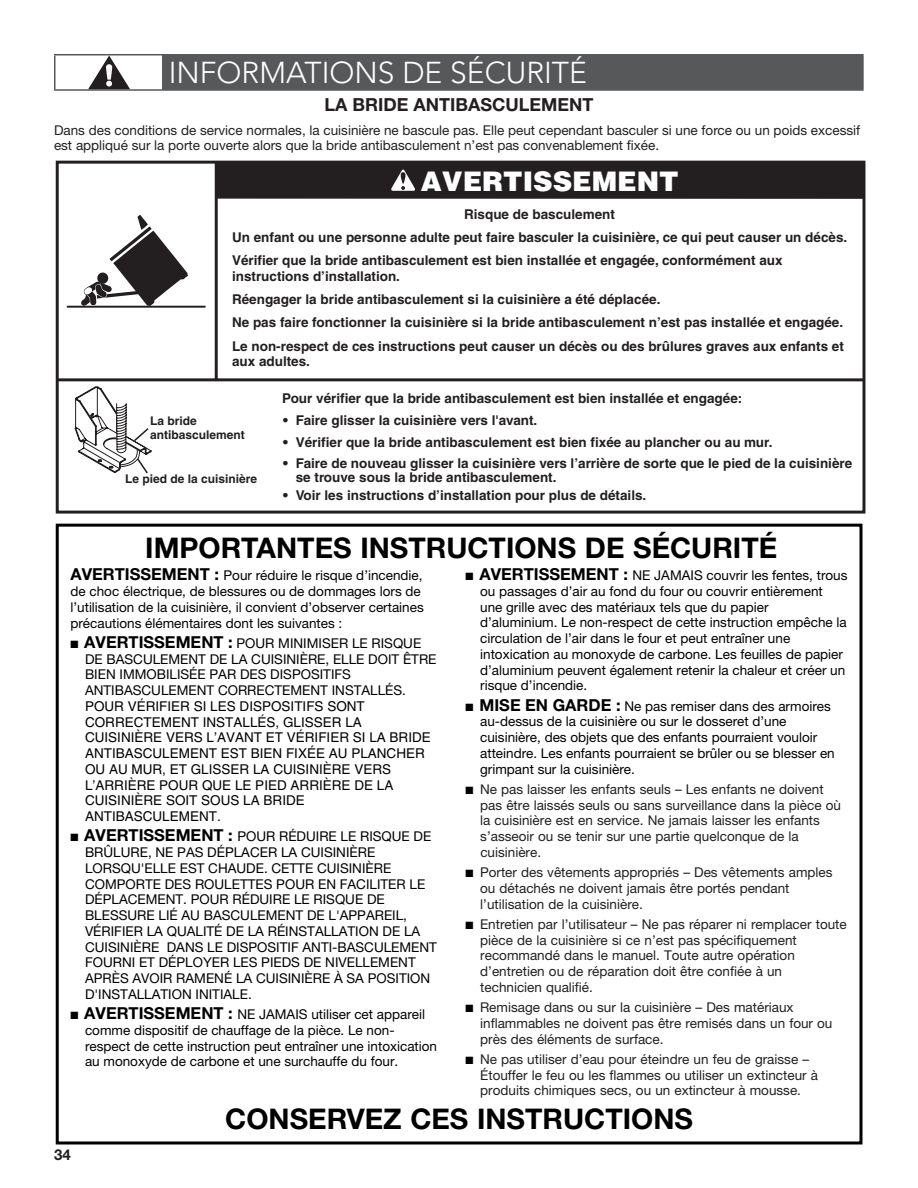
<style>
.page{position:relative;width:918px;height:1188px;background:#fff}
.page>*{position:absolute;margin:0;border:0;box-sizing:border-box;transform-origin:0 0}
.Heading_1_Left{font:300 30px "Avenir LT Std";color:#fff}
.t1{font:700 28.5px "Helvetica Neue";color:#000}
.t2{font:900 27px "Helvetica";color:#fff}
.t3{font:700 18px "Helvetica Neue LT Std";color:#231f20}
.t4{font:700 15px "Helvetica Neue LT Std";color:#231f20}
.t5{font:13.5px/15.8px "Helvetica Neue";color:#000}
.t6{font:13.5px/15.8px "Helvetica Neue";color:#231f20}
.t7{font:700 13.5px/23.2px "Helvetica";color:#231f20}
.t8{font:13.5px/15.8px "Helvetica";color:#000}
.Body{font:13.5px/15px "Helvetica Neue LT Std";color:#231f20}
.t9{font:700 12px/14.2px "Helvetica";color:#231f20}
.s1{font-weight:900}
.s2{font-weight:700;font-size:16.5px}
.s3{font-family:"Helvetica Neue";font-weight:700;font-size:16.5px}
.s4{font-family:"Helvetica Neue"}
.s5{color:#000}
</style>
<div class="page">
<div style="left:56px;top:161px;width:809px;height:353px;border:3px solid #231f20"></div>
<hr style="left:215px;top:162px;width:3px;height:217px;background:#231f20">
<hr style="left:57px;top:378px;width:806px;height:3px;background:#231f20">
<div style="left:216px;top:163px;width:648px;height:36px;background:#231f20"></div>
<svg style="left:391px;top:170px;width:24px;height:21px"></svg>
<hr style="left:68px;top:306px;width:137px;height:2px;background:#231f20">
<svg style="left:76px;top:215px;width:113px;height:93px"></svg>
<svg style="left:75px;top:387px;width:76px;height:127px"></svg>
<div style="left:163px;top:55px;width:700px;height:35px;background:#57585a"></div>
<hr style="left:54px;top:54px;width:109px;height:2px;background:#57585a">
<hr style="left:54px;top:56px;width:2px;height:33px;background:#57585a">
<hr style="left:163px;top:54px;width:701px;height:2px;background:#57585a">
<hr style="left:862px;top:56px;width:2px;height:33px;background:#57585a">
<hr style="left:54px;top:89px;width:109px;height:2px;background:#57585a">
<hr style="left:163px;top:89px;width:701px;height:2px;background:#57585a">
<svg style="left:88px;top:55px;width:42px;height:34px"></svg>
<div style="left:56px;top:524px;width:806px;height:620px;border:3px solid #000"></div>
<h1 class="Heading_1_Left" style="left:169px;top:55px;width:420px">INFORMATIONS DE SÉCURITÉ</h1>
<p class="t3" style="left:325px;top:93px;width:270px">LA BRIDE ANTIBASCULEMENT</p>
<p class="Body" style="left:54px;top:122px;width:808px">Dans des conditions de service normales, la cuisinière ne bascule pas. Elle peut cependant basculer si une force ou un poids excessif est appliqué sur la porte ouverte alors que la bride antibasculement n’est pas convenablement fixée.</p>
<p class="t2" style="left:421px;top:163px;width:259px">AVERTISSEMENT</p>
<p class="t7" style="left:232px;top:202px;width:617px;text-indent:232px">Risque de basculement<br>Un enfant ou une personne adulte peut faire basculer la cuisinière, ce qui peut causer un décès.<br>Vérifier que la bride antibasculement est bien installée et engagée, conformément aux</p>
<p class="t7" style="left:232px;top:264px;width:613px">instructions d’installation.<br>Réengager la bride antibasculement si la cuisinière a été déplacée.<br>Ne pas faire fonctionner la cuisinière si la bride antibasculement n’est pas installée et engagée.<br>Le non-respect de ces instructions peut causer un décès ou des brûlures graves aux enfants et</p>
<p class="t7" style="left:232px;top:350px;width:80px">aux adultes.</p>
<p class="t7" style="left:282px;top:386px;width:462px">Pour vérifier que la bride antibasculement est bien installée et engagée:</p>
<p class="t7" style="left:282px;top:408px;width:257px"><span class="s1">•</span> Faire glisser la cuisinière vers l'avant.</p>
<p class="t7" style="left:282px;top:430px;width:492px"><span class="s1">•</span> Vérifier que la bride antibasculement est bien fixée au plancher ou au mur.</p>
<p class="t9" style="left:150px;top:413px;width:96px">La bride antibasculement</p>
<p class="t9" style="left:125px;top:472px;width:134px">Le pied de la cuisinière</p>
<p class="t7" style="left:296px;top:455px;width:558px;line-height:14.2px;text-indent:-14px"><span class="s1">•</span> Faire de nouveau glisser la cuisinière vers l’arrière de sorte que le pied de la cuisinière se trouve sous la bride antibasculement.</p>
<p class="t7" style="left:282px;top:483px;width:366px"><span class="s1">•</span> Voir les instructions d’installation pour plus de détails.</p>
<p class="t1" style="left:145px;top:530px;width:633px">IMPORTANTES INSTRUCTIONS DE SÉCURITÉ</p>
<p class="t5" style="left:70px;top:568px;width:355px"><span class="s2">AVERTISSEMENT :</span> Pour réduire le risque d’incendie, de choc électrique, de blessures ou de dommages lors de l’utilisation de la cuisinière, il convient d’observer certaines précautions élémentaires dont les suivantes :</p>
<p class="t8" style="left:85px;top:635px;width:353px;text-indent:-15px">■ <span class="s3">AVERTISSEMENT :</span> <span class="s4">POUR MINIMISER LE RISQUE DE BASCULEMENT DE LA CUISINIÈRE, ELLE DOIT ÊTRE BIEN IMMOBILISÉE PAR DES DISPOSITIFS ANTIBASCULEMENT CORRECTEMENT INSTALLÉS.<br></span>POUR VÉRIFIER SI LES DISPOSITIFS SONT CORRECTEMENT INSTALLÉS, GLISSER LA CUISINIÈRE VERS L’AVANT ET VÉRIFIER SI LA BRIDE ANTIBASCULEMENT EST BIEN FIXÉE AU PLANCHER OU AU MUR, ET GLISSER LA CUISINIÈRE VERS L’ARRIÈRE POUR QUE LE PIED ARRIÈRE DE LA CUISINIÈRE SOIT SOUS LA BRIDE ANTIBASCULEMENT.</p>
<p class="t5" style="left:85px;top:829px;width:353px;text-indent:-15px">■ <span class="s2">AVERTISSEMENT :</span> POUR RÉDUIRE LE RISQUE DE BRÛLURE, NE PAS DÉPLACER LA CUISINIÈRE LORSQU'ELLE EST CHAUDE. CETTE CUISINIÈRE COMPORTE DES ROULETTES POUR EN FACILITER LE DÉPLACEMENT. POUR RÉDUIRE LE RISQUE DE BLESSURE LIÉ AU BASCULEMENT DE L'APPAREIL, VÉRIFIER LA QUALITÉ DE LA RÉINSTALLATION DE LA CUISINIÈRE DANS LE DISPOSITIF ANTI-BASCULEMENT FOURNI ET DÉPLOYER LES PIEDS DE NIVELLEMENT APRÈS AVOIR RAMENÉ LA CUISINIÈRE À SA POSITION D'INSTALLATION INITIALE.</p>
<p class="t5" style="left:85px;top:1006px;width:354px;text-indent:-15px">■ <span class="s2">AVERTISSEMENT :</span> NE JAMAIS utiliser cet appareil comme dispositif de chauffage de la pièce. Le non&shy;respect de cette instruction peut entraîner une intoxication au monoxyde de carbone et une surchauffe du four.</p>
<p class="t5" style="left:480px;top:567px;width:369px;text-indent:-15px">■ <span class="s2">AVERTISSEMENT :</span> NE JAMAIS couvrir les fentes, trous ou passages d’air au fond du four ou couvrir entièrement une grille avec des matériaux tels que du papier d’aluminium. Le non-respect de cette instruction empêche la circulation de l’air dans le four et peut entraîner une intoxication au monoxyde de carbone. Les feuilles de papier d’aluminium peuvent également retenir la chaleur et créer un risque d’incendie.</p>
<p class="t5" style="left:480px;top:698px;width:356px;text-indent:-15px">■ <span class="s2">MISE EN GARDE :</span> Ne pas remiser dans des armoires au-dessus de la cuisinière ou sur le dosseret d’une cuisinière, des objets que des enfants pourraient vouloir atteindre. Les enfants pourraient se brûler ou se blesser en grimpant sur la cuisinière.</p>
<p class="t6" style="left:480px;top:781px;width:362px;text-indent:-15px"><span class="s5">■</span> Ne pas laisser les enfants seuls – Les enfants ne doivent pas être laissés seuls ou sans surveillance dans la pièce où la cuisinière est en service. Ne jamais laisser les enfants s’asseoir ou se tenir sur une partie quelconque de la cuisinière.</p>
<p class="t6" style="left:480px;top:864px;width:354px;text-indent:-15px"><span class="s5">■</span> Porter des vêtements appropriés – Des vêtements amples ou détachés ne doivent jamais être portés pendant l’utilisation de la cuisinière.</p>
<p class="t6" style="left:480px;top:916px;width:368px;text-indent:-15px"><span class="s5">■</span> Entretien par l’utilisateur – Ne pas réparer ni remplacer toute pièce de la cuisinière si ce n’est pas spécifiquement recommandé dans le manuel. Toute autre opération d’entretien ou de réparation doit être confiée à un technicien qualifié.</p>
<p class="t6" style="left:480px;top:999px;width:354px;text-indent:-15px"><span class="s5">■</span> Remisage dans ou sur la cuisinière – Des matériaux inflammables ne doivent pas être remisés dans un four ou près des éléments de surface.</p>
<p class="t6" style="left:480px;top:1051px;width:339px;text-indent:-15px"><span class="s5">■</span> Ne pas utiliser d’eau pour éteindre un feu de graisse –<br>Étouffer le feu ou les flammes ou utiliser un extincteur à produits chimiques secs, ou un extincteur à mousse.</p>
<p class="t4" style="left:54px;top:1145px;width:18px">34</p>
<p class="t1" style="left:225px;top:1101px;width:469px">CONSERVEZ CES INSTRUCTIONS</p>
</div>
